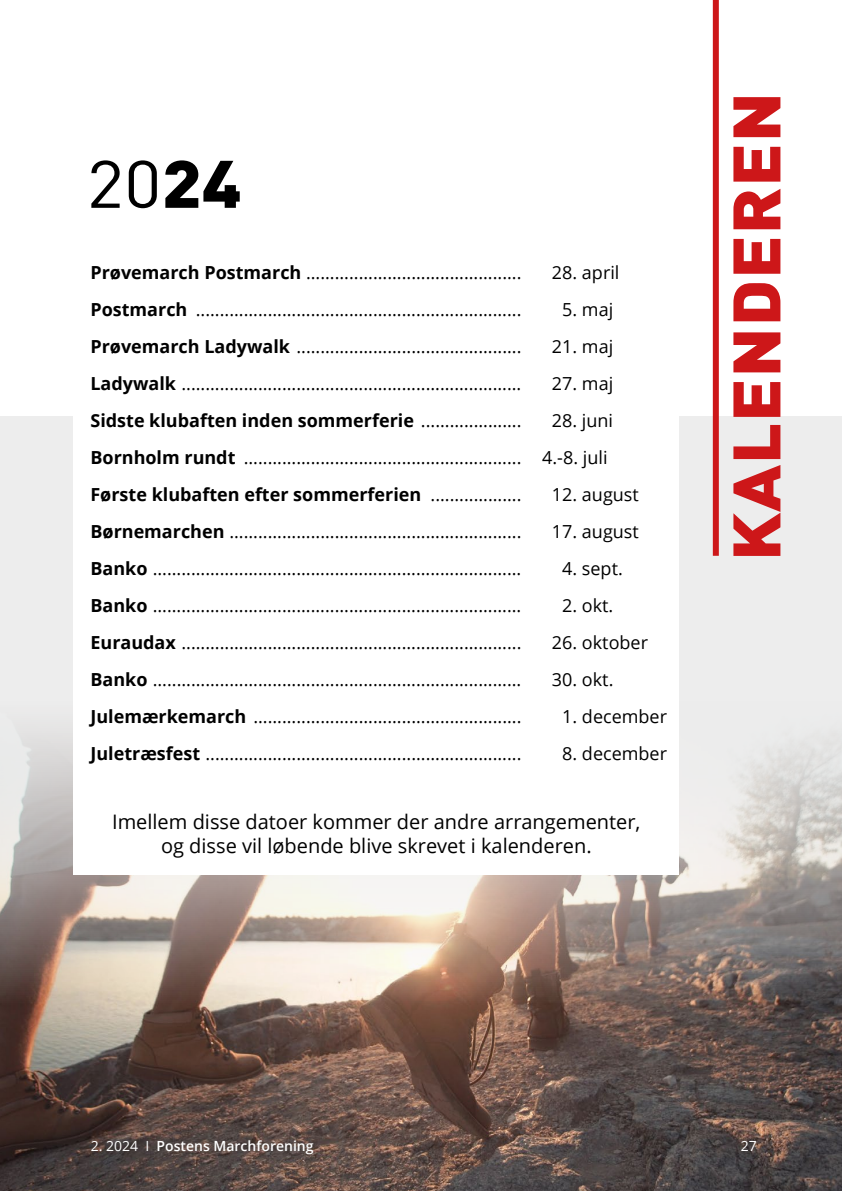
<style>
.page{position:relative;width:842px;height:1191px;background:#fff}
.page>*{position:absolute;margin:0;border:0;box-sizing:border-box;transform-origin:0 0}
.t1{font:900 66px "DIN Pro";letter-spacing:.01em;color:#cd1719;scale:1.09 1}
.t2{font:66px "DIN Pro";color:#000;scale:1.09 1}
.t3{font:20px/24px "Open Sans";color:#000;text-align:center}
.t4{font:18px/37px "Open Sans";color:#000}
.t5{font:700 18px "Open Sans";color:#000}
.t6{font:600 14px "Open Sans";color:#fff}
.t7{font:14px "Open Sans";color:#fff}
.s1{font-weight:900}
.s2{font-weight:700}
.s3{font-weight:400}
</style>
<div class="page">
<div style="left:0;top:417px;width:842px;height:774px;background:#ededed"></div>
<img style="left:0;top:677px;width:842px;height:514px">
<div style="left:74px;top:235px;width:605px;height:640px;background:#fff"></div>
<div style="left:713px;top:0;width:6px;height:556px;background:#cd1719"></div>
<h1 class="t2" style="left:86px;top:139px;width:144px">20<span class="s1">24</span></h1>
<p class="t4" style="left:90px;top:254px;width:433px"><span class="s2">Prøvemarch Postmarch</span> .............................................</p>
<p class="t4" style="left:552px;top:254px;width:69px">28. april</p>
<p class="t4" style="left:90px;top:291px;width:432px"><span class="s2">Postmarch</span> ....................................................................</p>
<p class="t4" style="left:562px;top:291px;width:53px">5. maj</p>
<p class="t4" style="left:90px;top:328px;width:433px"><span class="s2">Prøvemarch Ladywalk</span> ...............................................</p>
<p class="t4" style="left:552px;top:328px;width:63px">21. maj</p>
<p class="t4" style="left:90px;top:365px;width:432px"><span class="s2">Ladywalk</span> .......................................................................</p>
<p class="t4" style="left:552px;top:365px;width:63px">27. maj</p>
<p class="t5" style="left:90px;top:408px;width:433px">Sidste klubaften inden sommerferie <span class="s3">.....................</span></p>
<p class="t4" style="left:90px;top:402px;width:524px;text-indent:461px">28. juni<br><span class="s2">Bornholm rundt</span> .......................................................... 4.-8. juli<br><span class="s2">Første klubaften efter sommerferien</span> ...................</p>
<p class="t4" style="left:552px;top:476px;width:88px">12. august</p>
<p class="t4" style="left:90px;top:513px;width:432px"><span class="s2">Børnemarchen</span> .............................................................</p>
<p class="t4" style="left:552px;top:513px;width:88px">17. august</p>
<p class="t4" style="left:90px;top:550px;width:432px"><span class="s2">Banko</span> .............................................................................</p>
<p class="t4" style="left:562px;top:550px;width:62px">4. sept.</p>
<p class="t4" style="left:90px;top:587px;width:432px"><span class="s2">Banko</span> .............................................................................</p>
<p class="t4" style="left:562px;top:587px;width:53px">2. okt.</p>
<p class="t4" style="left:90px;top:624px;width:432px"><span class="s2">Euraudax</span> .......................................................................</p>
<p class="t4" style="left:552px;top:624px;width:98px">26. oktober</p>
<p class="t4" style="left:90px;top:661px;width:432px"><span class="s2">Banko</span> .............................................................................</p>
<p class="t4" style="left:552px;top:661px;width:63px">30. okt.</p>
<p class="t4" style="left:90px;top:698px;width:432px"><span class="s2">Julemærkemarch</span> ........................................................</p>
<p class="t4" style="left:562px;top:698px;width:106px">1. december</p>
<p class="t4" style="left:90px;top:735px;width:432px"><span class="s2">Juletræsfest</span> ..................................................................</p>
<p class="t4" style="left:562px;top:735px;width:106px">8. december</p>
<p class="t3" style="left:112px;top:809px;width:530px">Imellem disse datoer kommer der andre arrangementer, og disse vil løbende blive skrevet i kalenderen.</p>
<h1 class="t1" style="left:712px;top:561px;width:432px;rotate:-90deg">KALENDEREN</h1>
<p class="t6" style="left:91px;top:1136px;width:224px"><span class="s3">2. 2024 I</span> Postens Marchforening</p>
<p class="t7" style="left:741px;top:1136px;width:18px">27</p>
</div>
